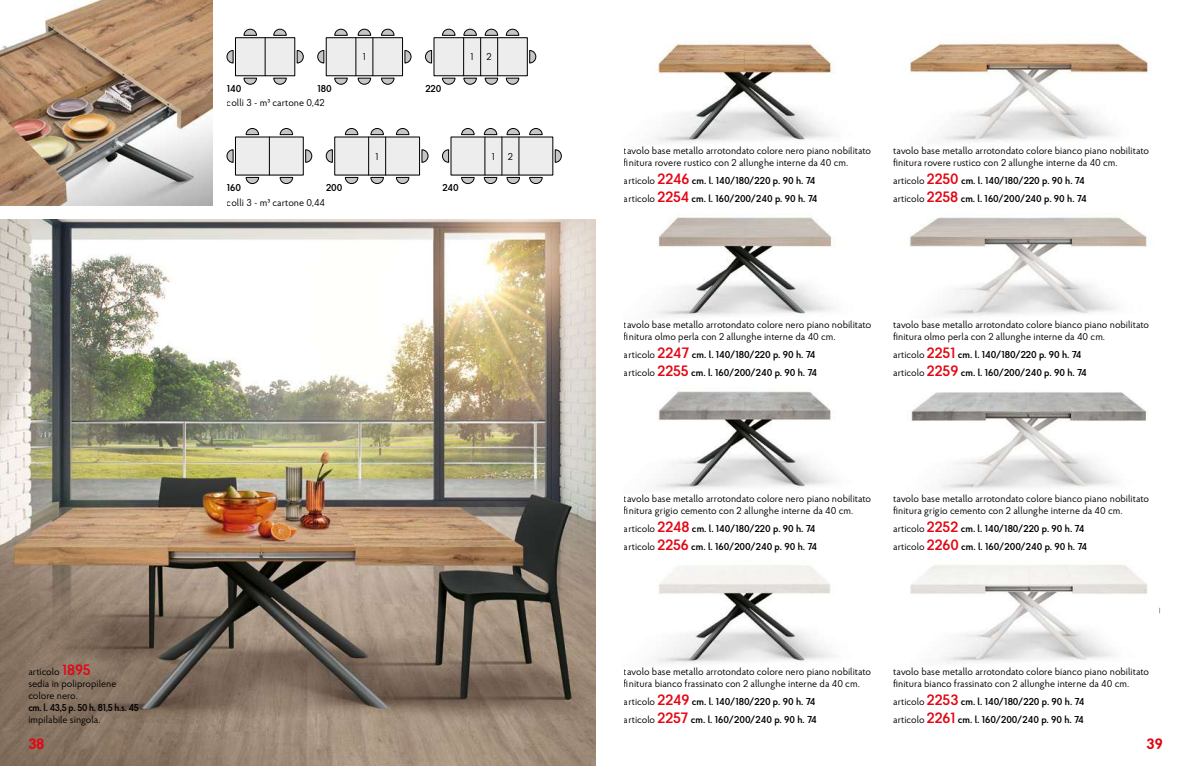
<style>
.page{position:relative;width:1191px;height:766px;background:#fff}
.page>*{position:absolute;margin:0;border:0;box-sizing:border-box;transform-origin:0 0}
.t1{font:700 15px "Proba Pro";color:#e30613}
.t2{font:10px/12px "Proba Pro";color:#000}
.t3{font:600 10px/18px "Proba Pro";color:#000}
.t4{font:600 10px "Proba Pro";color:#000;scale:.95 1}
.s1{font-weight:500}
.s2{font-weight:400}
.s3{font-size:15px;color:#e30613}
.s4{font-weight:600;font-size:15px;color:#e30613}
</style>
<div class="page">
<img style="left:910px;top:564px;width:251px;height:99px">
<img style="left:656px;top:42px;width:179px;height:101px">
<img style="left:656px;top:565px;width:177px;height:99px">
<img style="left:656px;top:217px;width:179px;height:273px">
<img style="left:911px;top:392px;width:237px;height:99px">
<img style="left:909px;top:217px;width:239px;height:99px">
<img style="left:0;top:220px;width:595px;height:545px">
<svg style="left:297px;top:50px;width:6px;height:13px"></svg>
<svg style="left:227px;top:50px;width:6px;height:13px"></svg>
<svg style="left:244px;top:78px;width:13px;height:6px"></svg>
<svg style="left:273px;top:78px;width:13px;height:6px"></svg>
<svg style="left:244px;top:29px;width:13px;height:7px"></svg>
<svg style="left:273px;top:29px;width:13px;height:7px"></svg>
<div style="left:235px;top:38px;width:60px;height:38px;background:#ededed"></div>
<hr style="left:265px;top:38px;width:1px;height:38px;background:#000">
<svg style="left:305px;top:149px;width:7px;height:13px"></svg>
<svg style="left:227px;top:149px;width:6px;height:13px"></svg>
<svg style="left:246px;top:177px;width:13px;height:7px"></svg>
<svg style="left:280px;top:177px;width:13px;height:7px"></svg>
<svg style="left:246px;top:128px;width:13px;height:7px"></svg>
<svg style="left:280px;top:128px;width:13px;height:7px"></svg>
<div style="left:235px;top:137px;width:68px;height:38px;background:#ededed"></div>
<hr style="left:269px;top:137px;width:1px;height:38px;background:#000">
<div style="left:326px;top:38px;width:76px;height:38px;background:#ededed"></div>
<svg style="left:405px;top:50px;width:6px;height:13px"></svg>
<svg style="left:317px;top:50px;width:7px;height:13px"></svg>
<svg style="left:334px;top:78px;width:13px;height:6px"></svg>
<svg style="left:358px;top:78px;width:13px;height:6px"></svg>
<svg style="left:334px;top:29px;width:13px;height:7px"></svg>
<svg style="left:381px;top:78px;width:13px;height:6px"></svg>
<svg style="left:381px;top:29px;width:13px;height:7px"></svg>
<svg style="left:358px;top:29px;width:13px;height:7px"></svg>
<hr style="left:373px;top:38px;width:1px;height:38px;background:#000">
<hr style="left:356px;top:38px;width:1px;height:38px;background:#000">
<div style="left:335px;top:137px;width:84px;height:38px;background:#ededed"></div>
<svg style="left:422px;top:149px;width:6px;height:13px"></svg>
<svg style="left:326px;top:149px;width:6px;height:13px"></svg>
<svg style="left:345px;top:177px;width:13px;height:7px"></svg>
<svg style="left:371px;top:177px;width:13px;height:7px"></svg>
<svg style="left:345px;top:128px;width:13px;height:7px"></svg>
<svg style="left:396px;top:177px;width:13px;height:7px"></svg>
<svg style="left:396px;top:128px;width:13px;height:7px"></svg>
<svg style="left:371px;top:128px;width:13px;height:7px"></svg>
<hr style="left:385px;top:137px;width:1px;height:38px;background:#000">
<hr style="left:368px;top:137px;width:1px;height:38px;background:#000">
<div style="left:434px;top:38px;width:93px;height:38px;background:#ededed"></div>
<svg style="left:529px;top:50px;width:7px;height:13px"></svg>
<svg style="left:425px;top:50px;width:7px;height:13px"></svg>
<svg style="left:442px;top:78px;width:13px;height:6px"></svg>
<svg style="left:463px;top:78px;width:13px;height:6px"></svg>
<svg style="left:442px;top:29px;width:13px;height:7px"></svg>
<svg style="left:485px;top:78px;width:13px;height:6px"></svg>
<svg style="left:485px;top:29px;width:13px;height:7px"></svg>
<svg style="left:506px;top:78px;width:13px;height:6px"></svg>
<svg style="left:506px;top:29px;width:13px;height:7px"></svg>
<svg style="left:463px;top:29px;width:13px;height:7px"></svg>
<hr style="left:480px;top:38px;width:1px;height:38px;background:#000">
<hr style="left:497px;top:38px;width:1px;height:38px;background:#000">
<hr style="left:463px;top:38px;width:1px;height:38px;background:#000">
<div style="left:451px;top:137px;width:102px;height:38px;background:#ededed"></div>
<svg style="left:555px;top:149px;width:6px;height:13px"></svg>
<svg style="left:442px;top:149px;width:7px;height:13px"></svg>
<svg style="left:461px;top:177px;width:13px;height:7px"></svg>
<svg style="left:484px;top:177px;width:13px;height:7px"></svg>
<svg style="left:507px;top:177px;width:13px;height:7px"></svg>
<svg style="left:461px;top:128px;width:13px;height:7px"></svg>
<svg style="left:529px;top:177px;width:13px;height:7px"></svg>
<svg style="left:529px;top:128px;width:13px;height:7px"></svg>
<svg style="left:484px;top:128px;width:13px;height:7px"></svg>
<svg style="left:507px;top:128px;width:13px;height:7px"></svg>
<hr style="left:502px;top:137px;width:1px;height:38px;background:#000">
<hr style="left:519px;top:137px;width:1px;height:38px;background:#000">
<hr style="left:485px;top:137px;width:1px;height:38px;background:#000">
<img style="left:0;top:0;width:213px;height:206px">
<img style="left:904px;top:34px;width:244px;height:108px">
<p class="t3" style="left:227px;top:79px;width:16px">140</p>
<p class="t3" style="left:317px;top:79px;width:16px">180</p>
<p class="t2" style="left:227px;top:97px;width:99px">colli 3 - m<span class="s1">3</span> cartone 0,42</p>
<p class="t3" style="left:227px;top:179px;width:16px">160</p>
<p class="t3" style="left:326px;top:179px;width:18px">200</p>
<p class="t2" style="left:227px;top:196px;width:100px">colli 3 - m<span class="s1">3</span> cartone 0,44</p>
<p class="t2" style="left:363px;top:51px;width:5px">1</p>
<p class="t2" style="left:375px;top:150px;width:5px">1</p>
<p class="t3" style="left:425px;top:79px;width:18px">220</p>
<p class="t2" style="left:470px;top:51px;width:5px">1</p>
<p class="t2" style="left:486px;top:51px;width:7px">2</p>
<p class="t3" style="left:442px;top:179px;width:18px">240</p>
<p class="t2" style="left:492px;top:150px;width:5px">1</p>
<p class="t2" style="left:508px;top:150px;width:7px">2</p>
<p class="t2" style="left:893px;top:144px;width:257px">tavolo base metallo arrotondato colore bianco piano nobilitato finitura rovere rustico con 2 allunghe interne da 40 cm.</p>
<p class="t3" style="left:893px;top:171px;width:195px"><span class="s2">articolo</span> <span class="s3">2250</span> cm. l. 140/180/220 p. 90 h. 74 <span class="s2">articolo</span> <span class="s3">2258</span> cm. l. 160/200/240 p. 90 h. 74</p>
<p class="t2" style="left:624px;top:144px;width:249px">tavolo base metallo arrotondato colore nero piano nobilitato finitura rovere rustico con 2 allunghe interne da 40 cm.</p>
<p class="t3" style="left:624px;top:171px;width:195px"><span class="s2">articolo</span> <span class="s3">2246</span> cm. l. 140/180/220 p. 90 h. 74 <span class="s2">articolo</span> <span class="s3">2254</span> cm. l. 160/200/240 p. 90 h. 74</p>
<p class="t2" style="left:624px;top:318px;width:249px">tavolo base metallo arrotondato colore nero piano nobilitato finitura olmo perla con 2 allunghe interne da 40 cm.</p>
<p class="t3" style="left:624px;top:345px;width:195px"><span class="s2">articolo</span> <span class="s3">2247</span> cm. l. 140/180/220 p. 90 h. 74 <span class="s2">articolo</span> <span class="s3">2255</span> cm. l. 160/200/240 p. 90 h. 74</p>
<p class="t2" style="left:893px;top:318px;width:257px">tavolo base metallo arrotondato colore bianco piano nobilitato finitura olmo perla con 2 allunghe interne da 40 cm.</p>
<p class="t3" style="left:893px;top:345px;width:195px"><span class="s2">articolo</span> <span class="s3">2251</span> cm. l. 140/180/220 p. 90 h. 74 <span class="s2">articolo</span> <span class="s3">2259</span> cm. l. 160/200/240 p. 90 h. 74</p>
<p class="t2" style="left:624px;top:491px;width:249px">tavolo base metallo arrotondato colore nero piano nobilitato finitura grigio cemento con 2 allunghe interne da 40 cm.</p>
<p class="t3" style="left:624px;top:518px;width:195px"><span class="s2">articolo</span> <span class="s3">2248</span> cm. l. 140/180/220 p. 90 h. 74 <span class="s2">articolo</span> <span class="s3">2256</span> cm. l. 160/200/240 p. 90 h. 74</p>
<p class="t2" style="left:893px;top:491px;width:257px">tavolo base metallo arrotondato colore bianco piano nobilitato finitura grigio cemento con 2 allunghe interne da 40 cm.</p>
<p class="t3" style="left:893px;top:518px;width:195px"><span class="s2">articolo</span> <span class="s3">2252</span> cm. l. 140/180/220 p. 90 h. 74 <span class="s2">articolo</span> <span class="s3">2260</span> cm. l. 160/200/240 p. 90 h. 74</p>
<p class="t2" style="left:28px;top:665px;width:90px">articolo <span class="s4">1895<br></span>sedia in polipropilene colore nero.</p>
<p class="t4" style="left:28px;top:701px;width:118px">cm. l. 43,5 p. 50 h. 81,5 h.s. 45</p>
<p class="t2" style="left:28px;top:713px;width:74px">impilabile singola.</p>
<h1 class="t1" style="left:28px;top:733px;width:17px">38</h1>
<h1 class="t1" style="left:1146px;top:733px;width:18px">39</h1>
<p class="t2" style="left:624px;top:665px;width:249px">tavolo base metallo arrotondato colore nero piano nobilitato finitura bianco frassinato con 2 allunghe interne da 40 cm.</p>
<p class="t3" style="left:624px;top:692px;width:194px"><span class="s2">articolo</span> <span class="s3">2249</span> cm. l. 140/180/220 p. 90 h. 74 <span class="s2">articolo</span> <span class="s3">2257</span> cm. l. 160/200/240 p. 90 h. 74</p>
<p class="t2" style="left:893px;top:665px;width:257px">tavolo base metallo arrotondato colore bianco piano nobilitato finitura bianco frassinato con 2 allunghe interne da 40 cm.</p>
<p class="t3" style="left:893px;top:692px;width:193px"><span class="s2">articolo</span> <span class="s3">2253</span> cm. l. 140/180/220 p. 90 h. 74 <span class="s2">articolo</span> <span class="s3">2261</span> cm. l. 160/200/240 p. 90 h. 74</p>
</div>
